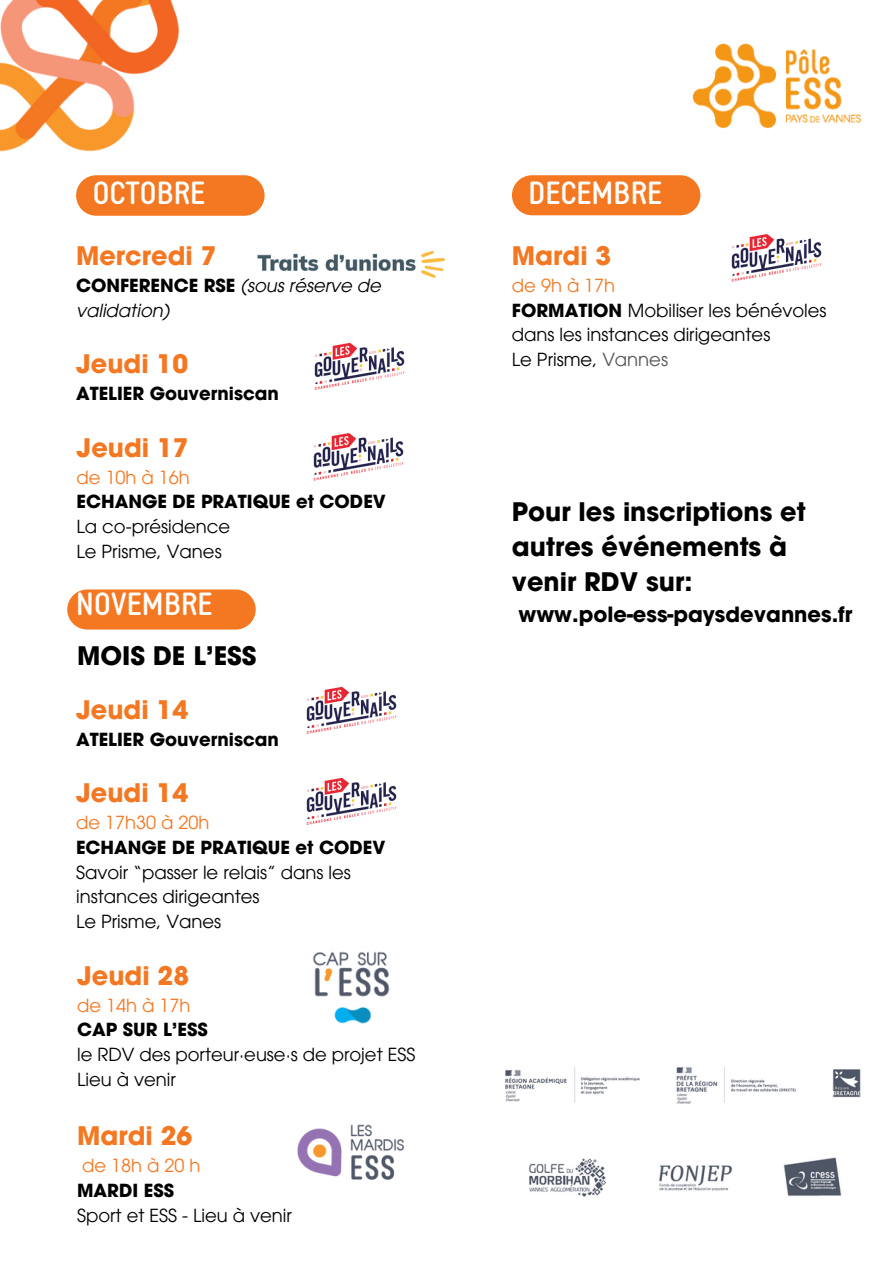
<style>
.page{position:relative;width:894px;height:1264px;background:#fff}
.page>*{position:absolute;margin:0;border:0;box-sizing:border-box;transform-origin:0 0}
.t1{font:700 31.5px "Static";color:#fff}
.t2{font:700 25.5px/34.8px "ITC Avant Garde Pro";color:#000}
.t3{font:700 25.5px "ITC Avant Garde Pro";color:#f47721}
.t4{font:700 21px "ITC Avant Garde Pro";color:#000}
.t5{font:18px/24.8px "ITC Avant Garde Pro";color:#000}
.t6{font:700 18px "ITC Avant Garde Pro";color:#000}
.t7{font:18px "ITC Avant Garde Pro";color:#f47721}
.t8{font:italic 18px/24.8px "ITC Avant Garde Pro";color:#000}
.s1{font-weight:700;font-style:normal}
.s2{font-weight:700}
.s3{color:#545454}
</style>
<div class="page">
<img style="left:0;top:0;width:180px;height:152px">
<div style="left:512px;top:175px;width:188px;height:40px;background:#f47721;border-radius:20px"></div>
<svg style="left:76px;top:175px;width:188px;height:41px;background:#f47e2d"></svg>
<div style="left:67px;top:589px;width:189px;height:40px;background:#f47721;border-radius:20px"></div>
<img style="left:314px;top:342px;width:91px;height:48px">
<img style="left:313px;top:433px;width:91px;height:48px">
<img style="left:257px;top:250px;width:189px;height:28px">
<img style="left:306px;top:686px;width:91px;height:48px">
<img style="left:306px;top:777px;width:91px;height:48px">
<img style="left:313px;top:951px;width:77px;height:73px">
<img style="left:731px;top:234px;width:91px;height:48px">
<img style="left:692px;top:43px;width:170px;height:86px">
<img style="left:297px;top:1124px;width:108px;height:56px">
<img style="left:505px;top:1067px;width:356px;height:37px">
<img style="left:529px;top:1157px;width:313px;height:40px">
<p class="t1" style="left:93px;top:181px;width:114px">OCTOBRE</p>
<h1 class="t3" style="left:76px;top:246px;width:142px">Mercredi 7</h1>
<p class="t8" style="left:76px;top:275px;width:306px"><span class="s1">CONFERENCE RSE</span> (sous réserve de validation)</p>
<p class="t3" style="left:76px;top:354px;width:113px">Jeudi 10</p>
<p class="t6" style="left:76px;top:387px;width:204px">ATELIER Gouverniscan</p>
<p class="t3" style="left:77px;top:437px;width:113px">Jeudi 17</p>
<p class="t7" style="left:77px;top:470px;width:115px">de 10h à 16h</p>
<h4 class="t6" style="left:77px;top:495px;width:311px">ECHANGE DE PRATIQUE et CODEV</h4>
<p class="t5" style="left:77px;top:516px;width:155px">La co-présidence</p>
<p class="t5" style="left:77px;top:541px;width:146px">Le Prisme, Vanes</p>
<h3 class="t1" style="left:76px;top:591px;width:138px">NOVEMBRE</h3>
<p class="t2" style="left:77px;top:641px;width:181px">MOIS DE L’ESS</p>
<p class="t3" style="left:76px;top:699px;width:113px">Jeudi 14</p>
<p class="t6" style="left:76px;top:732px;width:204px">ATELIER Gouverniscan</p>
<p class="t3" style="left:76px;top:783px;width:113px">Jeudi 14</p>
<p class="t7" style="left:76px;top:815px;width:135px">de 17h30 à 20h</p>
<p class="t6" style="left:76px;top:840px;width:311px">ECHANGE DE PRATIQUE et CODEV</p>
<p class="t5" style="left:76px;top:862px;width:276px">Savoir “passer le relais” dans les instances dirigeantes</p>
<p class="t5" style="left:76px;top:911px;width:146px">Le Prisme, Vanes</p>
<p class="t3" style="left:77px;top:965px;width:113px">Jeudi 28</p>
<h1 class="t7" style="left:77px;top:998px;width:115px">de 14h à 17h</h1>
<h2 class="t6" style="left:77px;top:1023px;width:132px">CAP SUR L’ESS</h2>
<p class="t5" style="left:77px;top:1044px;width:339px">le RDV des porteur·euse·s de projet ESS</p>
<h4 class="t5" style="left:77px;top:1069px;width:100px">Lieu à venir</h4>
<p class="t3" style="left:77px;top:1126px;width:117px">Mardi 26</p>
<p class="t7" style="left:82px;top:1158px;width:120px">de 18h à 20 h</p>
<h1 class="t6" style="left:77px;top:1183px;width:98px">MARDI ESS</h1>
<p class="t5" style="left:77px;top:1205px;width:216px">Sport et ESS - Lieu à venir</p>
<p class="t1" style="left:528px;top:181px;width:135px">DECEMBRE</p>
<p class="t3" style="left:512px;top:246px;width:101px">Mardi 3</p>
<p class="t7" style="left:512px;top:278px;width:105px">de 9h à 17h</p>
<p class="t5" style="left:512px;top:300px;width:316px"><span class="s2">FORMATION</span> Mobiliser les bénévoles dans les instances dirigeantes</p>
<p class="t5" style="left:512px;top:349px;width:157px">Le Prisme, <span class="s3">Vannes</span></p>
<p class="t2" style="left:512px;top:498px;width:295px">Pour les inscriptions et autres événements à venir RDV sur:</p>
<p class="t4" style="left:518px;top:606px;width:335px">www.pole-ess-paysdevannes.fr</p>
</div>
